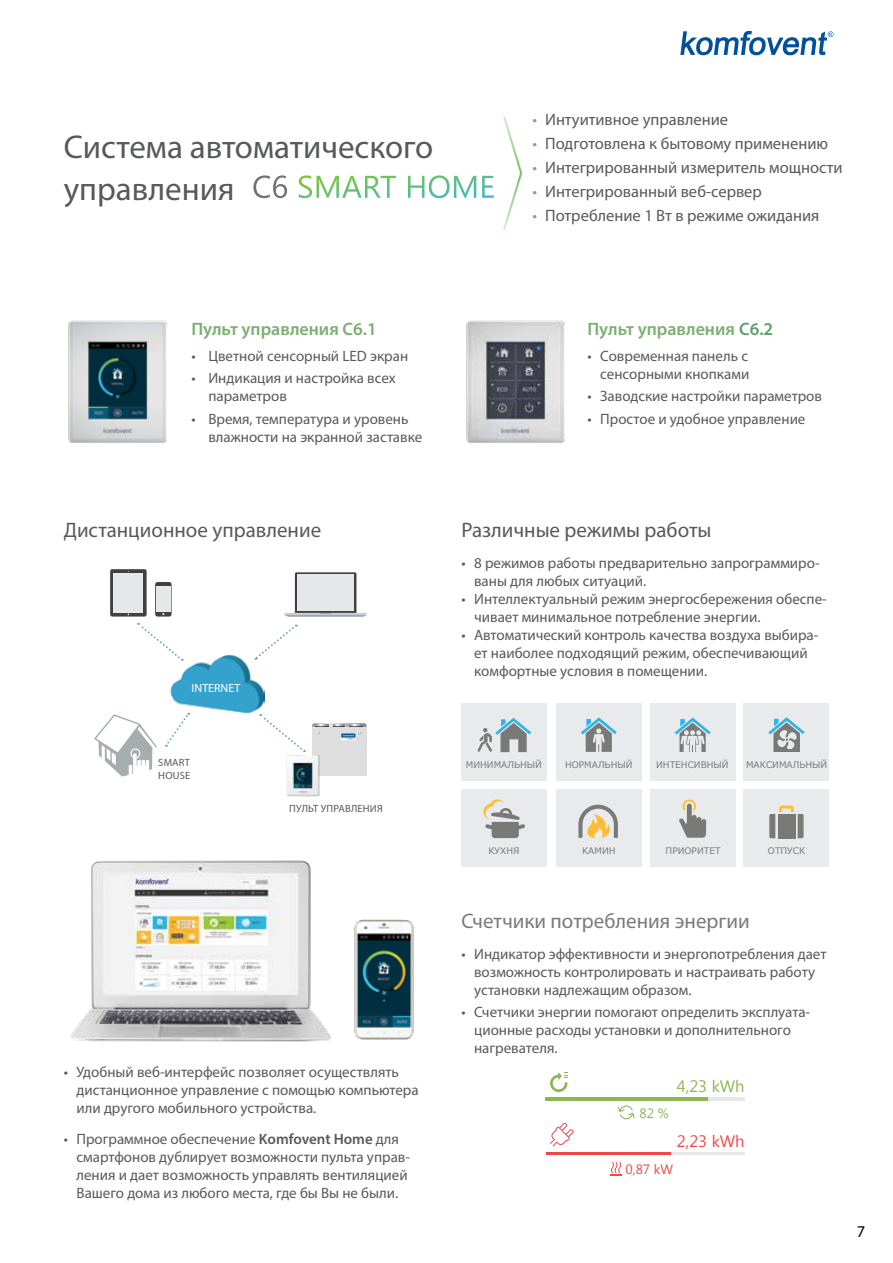
<style>
.page{position:relative;width:893px;height:1263px;background:#fff}
.page>*{position:absolute;margin:0;border:0;box-sizing:border-box;transform-origin:0 0}
.t1{font:33px/42px "Myriad Pro";color:#58595b}
.t2{font:21px "Myriad Pro";color:#58595b}
.t3{font:21px "Myriad Pro";color:#797a7d}
.t4{font:600 18px "Myriad Pro";color:#7baf70}
.t5{font:16.5px "Myriad Pro";color:#58595b}
.t6{font:16.5px "Segoe UI";color:#8bb853}
.t7{font:16.5px "Segoe UI";color:#ef484a}
.t8{font:16.5px "Myriad Pro";color:#000}
.t9{font:15px/18px "Myriad Pro";color:#58595b}
.t10{font:13.5px "Segoe UI";color:#ef484a}
.t11{font:13.5px "Segoe UI";color:#8bb853}
.t12{font:11.85px "Myriad Pro";color:#fff}
.t13{font:10.5px "Myriad Pro";letter-spacing:.02em;color:#58595b}
.t14{font:9px "Verdana";color:#797a7d}
.s1{color:#7baf70}
.s2{color:#5e9f69}
.s3{font-weight:600}
</style>
<div class="page">
<svg style="left:680px;top:31px;width:153px;height:24px"></svg>
<img style="left:354px;top:919px;width:60px;height:121px">
<svg style="left:503px;top:116px;width:19px;height:114px"></svg>
<div style="left:461px;top:789px;width:86px;height:77px;background:#e8eaeb"></div>
<div style="left:461px;top:703px;width:86px;height:77px;background:#e8eaeb"></div>
<div style="left:556px;top:703px;width:85px;height:77px;background:#e8eaeb"></div>
<div style="left:650px;top:703px;width:85px;height:77px;background:#e8eaeb"></div>
<div style="left:744px;top:703px;width:85px;height:77px;background:#e8eaeb"></div>
<div style="left:556px;top:789px;width:85px;height:77px;background:#e8eaeb"></div>
<div style="left:744px;top:789px;width:85px;height:77px;background:#e8eaeb"></div>
<div style="left:650px;top:789px;width:85px;height:77px;background:#e8eaeb"></div>
<svg style="left:581px;top:717px;width:36px;height:35px"></svg>
<svg style="left:675px;top:717px;width:36px;height:35px"></svg>
<svg style="left:477px;top:718px;width:54px;height:34px"></svg>
<svg style="left:768px;top:717px;width:37px;height:35px"></svg>
<svg style="left:769px;top:805px;width:35px;height:33px"></svg>
<svg style="left:483px;top:799px;width:42px;height:39px"></svg>
<svg style="left:679px;top:799px;width:27px;height:39px"></svg>
<svg style="left:578px;top:805px;width:40px;height:33px"></svg>
<img style="left:71px;top:860px;width:260px;height:182px">
<hr style="left:545px;top:1097px;width:200px;height:3px;background:#e6e7e8">
<hr style="left:545px;top:1097px;width:162px;height:3px;background:#8bb853">
<svg style="left:618px;top:1105px;width:17px;height:14px"></svg>
<hr style="left:546px;top:1152px;width:199px;height:3px;background:#e6e7e8">
<hr style="left:546px;top:1152px;width:124px;height:3px;background:#ef484a">
<svg style="left:610px;top:1162px;width:12px;height:14px"></svg>
<svg style="left:550px;top:1123px;width:23px;height:23px"></svg>
<svg style="left:550px;top:1072px;width:18px;height:20px"></svg>
<svg style="left:94px;top:714px;width:63px;height:62px"></svg>
<div style="left:130px;top:748px;width:10px;height:10px;border:1px solid #fff;border-radius:50%"></div>
<svg style="left:262px;top:625px;width:35px;height:29px"></svg>
<img style="left:171px;top:654px;width:94px;height:60px">
<svg style="left:166px;top:713px;width:24px;height:34px"></svg>
<svg style="left:137px;top:623px;width:46px;height:38px"></svg>
<svg style="left:259px;top:714px;width:46px;height:37px"></svg>
<div style="left:312px;top:727px;width:55px;height:49px;background:#dddedd"></div>
<svg style="left:312px;top:723px;width:55px;height:17px"></svg>
<img style="left:286px;top:751px;width:34px;height:46px">
<svg style="left:284px;top:572px;width:83px;height:44px"></svg>
<svg style="left:155px;top:582px;width:17px;height:34px"></svg>
<div style="left:156px;top:587px;width:14px;height:25px;background:#e6e7e8"></div>
<div style="left:110px;top:569px;width:37px;height:47px;background:linear-gradient(to bottom,#424143,#414042);border-radius:2px"></div>
<div style="left:114px;top:573px;width:29px;height:39px;background:#e6e7e8"></div>
<svg style="left:253px;top:175px;width:34px;height:23px"></svg>
<svg style="left:299px;top:175px;width:97px;height:23px"></svg>
<svg style="left:408px;top:175px;width:68px;height:23px"></svg>
<svg style="left:482px;top:176px;width:12px;height:22px"></svg>
<img style="left:68px;top:320px;width:99px;height:123px">
<img style="left:466px;top:320px;width:99px;height:123px">
<h1 class="t1" style="left:64px;top:125px;width:371px">Система автоматического управления</h1>
<p class="t5" style="left:532px;top:109px;width:197px"><span class="s1">•</span> Интуитивное управление</p>
<p class="t5" style="left:532px;top:133px;width:297px"><span class="s1">•</span> Подготовлена к бытовому применению</p>
<p class="t5" style="left:532px;top:157px;width:312px"><span class="s1">•</span> Интегрированный измеритель мощности</p>
<p class="t5" style="left:532px;top:181px;width:231px"><span class="s1">•</span> Интегрированный веб-сервер</p>
<p class="t5" style="left:532px;top:205px;width:289px"><span class="s1">•</span> Потребление 1 Вт в режиме ожидания</p>
<p class="t4" style="left:191px;top:317px;width:187px">Пульт управления C6.1</p>
<p class="t9" style="left:191px;top:347px;width:218px">• Цветной сенсорный LED экран</p>
<p class="t9" style="left:208px;top:369px;width:189px;text-indent:-17px">• Индикация и настройка всех параметров</p>
<p class="t9" style="left:208px;top:409px;width:215px;text-indent:-17px">• Время, температура и уровень влажности на экранной заставке</p>
<h2 class="t2" style="left:64px;top:517px;width:259px">Дистанционное управление</h2>
<p class="t12" style="left:192px;top:681px;width:50px">INTERNET</p>
<p class="t4" style="left:587px;top:317px;width:187px">Пульт управления <span class="s2">C6.2</span></p>
<p class="t9" style="left:587px;top:347px;width:163px;text-align:right">• Современная панель с сенсорными кнопками</p>
<p class="t9" style="left:587px;top:387px;width:236px">• Заводские настройки параметров</p>
<p class="t9" style="left:587px;top:409px;width:219px">• Простое и удобное управление</p>
<h2 class="t2" style="left:461px;top:517px;width:252px">Различные режимы работы</h2>
<p class="t9" style="left:474px;top:554px;width:347px;text-indent:-13px">• 8 режимов работы предварительно запрограммиро&shy;ваны для любых ситуаций.</p>
<p class="t9" style="left:474px;top:590px;width:354px;text-indent:-13px">• Интеллектуальный режим энергосбережения обеспе&shy;чивает минимальное потребление энергии.</p>
<p class="t9" style="left:474px;top:626px;width:346px;text-indent:-13px">• Автоматический контроль качества воздуха выбира&shy;ет наиболее подходящий режим, обеспечивающий комфортные условия в помещении.</p>
<p class="t13" style="left:158px;top:756px;width:33px">SMART</p>
<p class="t14" style="left:565px;top:759px;width:69px">НОРМАЛЬНЫЙ</p>
<p class="t14" style="left:656px;top:759px;width:74px">ИНТЕНСИВНЫЙ</p>
<p class="t14" style="left:746px;top:759px;width:83px">МАКСИМАЛЬНЫЙ</p>
<p class="t13" style="left:158px;top:769px;width:34px">HOUSE</p>
<p class="t13" style="left:289px;top:802px;width:95px">ПУЛЬТ УПРАВЛЕНИЯ</p>
<p class="t14" style="left:466px;top:759px;width:78px">МИНИМАЛЬНЫЙ</p>
<p class="t14" style="left:488px;top:844px;width:33px">КУХНЯ</p>
<p class="t14" style="left:582px;top:844px;width:35px">КАМИН</p>
<p class="t14" style="left:666px;top:844px;width:56px">ПРИОРИТЕТ</p>
<p class="t14" style="left:768px;top:844px;width:39px">ОТПУСК</p>
<p class="t9" style="left:77px;top:1062px;width:344px;text-indent:-13px">• Удобный веб-интерфейс позволяет осуществлять дистанционное управление с помощью компьютера или другого мобильного устройства.</p>
<p class="t9" style="left:77px;top:1130px;width:335px;text-indent:-13px">• Программное обеспечение <span class="s3">Komfovent Home</span> для смартфонов дублирует возможности пульта управ&shy;ления и дает возможность управлять вентиляцией Вашего дома из любого места, где бы Вы не были.</p>
<h2 class="t3" style="left:461px;top:908px;width:290px">Счетчики потребления энергии</h2>
<p class="t9" style="left:474px;top:944px;width:354px;text-indent:-13px">• Индикатор эффективности и энергопотребления дает возможность контролировать и настраивать работу установки надлежащим образом.</p>
<p class="t9" style="left:474px;top:1002px;width:337px;text-indent:-13px">• Счетчики энергии помогают определить эксплуата&shy;ционные расходы установки и дополнительного нагревателя.</p>
<p class="t11" style="left:639px;top:1103px;width:31px">82 %</p>
<p class="t6" style="left:677px;top:1075px;width:69px">4,23 kWh</p>
<p class="t7" style="left:677px;top:1129px;width:69px">2,23 kWh</p>
<p class="t10" style="left:625px;top:1159px;width:49px">0,87 kW</p>
<p class="t8" style="left:857px;top:1221px;width:10px">7</p>
</div>
